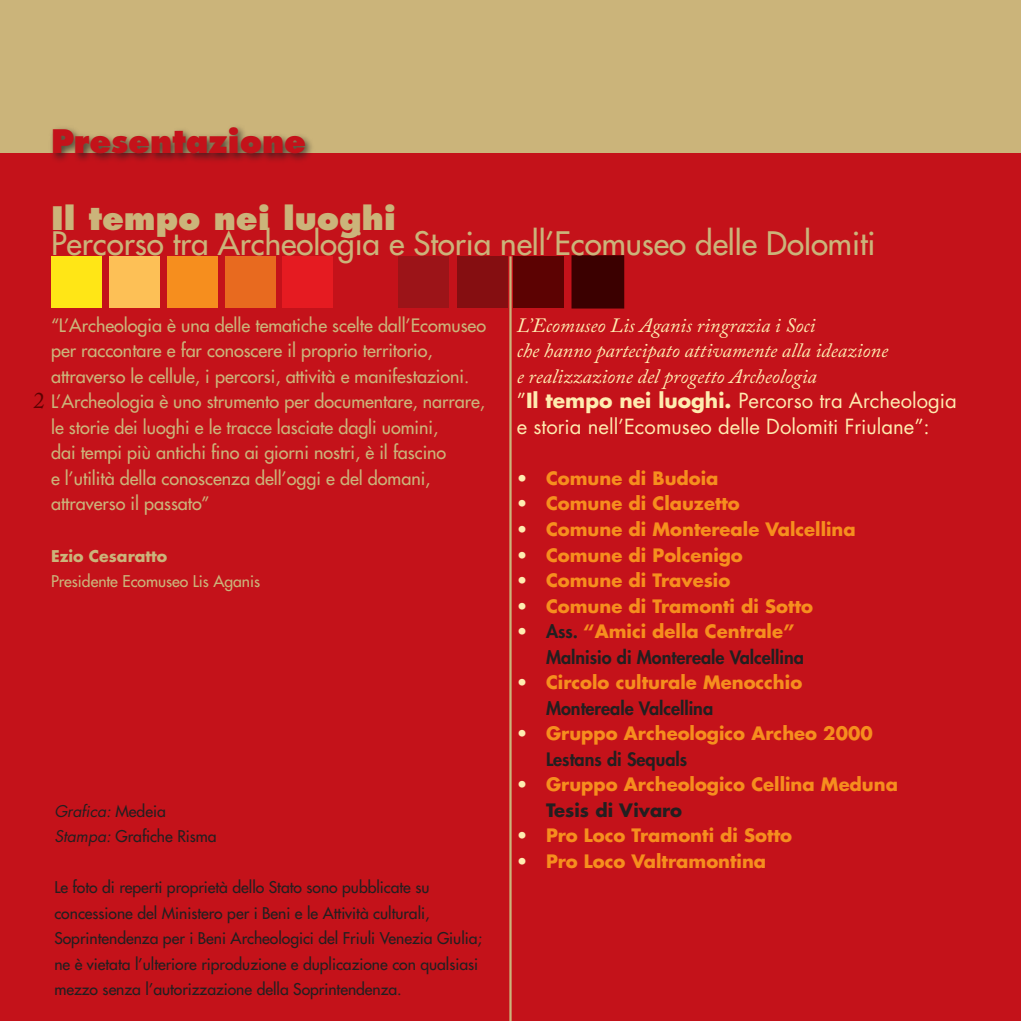
<style>
.page{position:relative;width:1021px;height:1021px;background:#fff}
.page>*{position:absolute;margin:0;border:0;box-sizing:border-box;transform-origin:0 0}
.t1{font:31.5px "Futura";color:#cbb47a}
.t2{font:800 31.5px "Futura";color:#cbb47a}
.t3{font:800 31.5px "Futura";color:#c4121a}
.t4{font:italic 20.25px/25.4px "Adobe Caslon Pro";color:#ffecb0}
.t5{font:20.25px/25.4px "Futura";color:#ffecb0}
.t6{font:18px/25.4px "Futura";color:#cbb47a}
.t7{font:700 18px/25.4px "Futura";color:#f68e1e}
.t8{font:800 18px/25.4px "Futura";color:#231f20}
.t9{font:15.75px/25.4px "Futura";color:#231f20}
.t10{font:15.75px "Futura";color:#cbb47a}
.t11{font:700 15.75px "Futura";color:#cbb47a}
.s1{font-style:italic}
.s2{font-weight:700}
.s3{font-weight:400;color:#ffecb0}
.s4{font-weight:700;color:#f68e1e}
.s5{font-weight:800;color:#231f20}
.s6{color:#231f20}
</style>
<div class="page">
<div style="left:0;top:0;width:1020px;height:1020px;background:#cbb47a"></div>
<div style="left:0;top:153px;width:1020px;height:867px;background:#c4121a"></div>
<hr style="left:509px;top:256px;width:2px;height:764px;background:#cbb47a">
<div style="left:109px;top:257px;width:51px;height:51px;background:#fdc056"></div>
<div style="left:167px;top:256px;width:51px;height:51px;background:#f68e1e"></div>
<div style="left:225px;top:256px;width:51px;height:51px;background:#e86a1f"></div>
<div style="left:282px;top:256px;width:51px;height:51px;background:#e51b21"></div>
<div style="left:398px;top:256px;width:51px;height:51px;background:#9c1418"></div>
<div style="left:457px;top:256px;width:50px;height:51px;background:#850e11"></div>
<div style="left:513px;top:256px;width:51px;height:51px;background:#5c0202"></div>
<div style="left:48px;top:123px;width:268px;height:41px;background:#231f20;opacity:.75"></div>
<div style="left:572px;top:256px;width:51px;height:51px;background:#3b0000"></div>
<div style="left:571px;top:255px;width:53px;height:53px;border:2px solid #3b0000"></div>
<div style="left:51px;top:257px;width:50px;height:51px;background:#ffe616"></div>
<h1 class="t3" style="left:51px;top:121px;width:257px">Presentazione</h1>
<h1 class="t2" style="left:51px;top:198px;width:346px">Il tempo nei luoghi</h1>
<h1 class="t1" style="left:51px;top:224px;width:826px">Percorso tra Archeologia e Storia nell’Ecomuseo delle Dolomiti</h1>
<p class="t6" style="left:51px;top:312px;width:436px">“L’Archeologia è una delle tematiche scelte dall’Ecomuseo per raccontare e far conoscere il proprio territorio, attraverso le cellule, i percorsi, attività e manifestazioni.<br>L’Archeologia è uno strumento per documentare, narrare, le storie dei luoghi e le tracce lasciate dagli uomini,<br>dai tempi più antichi fino ai giorni nostri, è il fascino<br>e l’utilità della conoscenza dell’oggi e del domani, attraverso il passato”</p>
<p class="t11" style="left:51px;top:545px;width:118px">Ezio Cesaratto</p>
<p class="t10" style="left:51px;top:571px;width:210px">Presidente Ecomuseo Lis Aganis</p>
<p class="t9" style="left:54px;top:798px;width:164px"><span class="s1">Grafica:</span> Medeia<br><span class="s1">Stampa:</span> Grafiche Risma</p>
<p class="t9" style="left:54px;top:874px;width:429px">Le foto di reperti proprietà dello Stato sono pubblicate su concessione del Ministero per i Beni e le Attività culturali, Soprintendenza per i Beni Archeologici del Friuli Venezia Giulia; ne è vietata l’ulteriore riproduzione e duplicazione con qualsiasi mezzo senza l’autorizzazione della Soprintendenza.</p>
<p class="t4" style="left:517px;top:312px;width:373px">L’Ecomuseo Lis Aganis ringrazia i Soci<br>che hanno partecipato attivamente alla ideazione e realizzazione del progetto Archeologia</p>
<p class="t5" style="left:517px;top:388px;width:441px">”<span class="s2">Il tempo nei luoghi.</span> Percorso tra Archeologia e storia nell’Ecomuseo delle Dolomiti Friulane”:</p>
<p class="t7" style="left:517px;top:465px;width:203px"><span class="s3">•</span> Comune di Budoia</p>
<p class="t7" style="left:517px;top:491px;width:225px"><span class="s3">•</span> Comune di Clauzetto</p>
<p class="t7" style="left:517px;top:516px;width:340px"><span class="s3">•</span> Comune di Montereale Valcellina</p>
<p class="t7" style="left:517px;top:542px;width:228px"><span class="s3">•</span> Comune di Polcenigo</p>
<p class="t7" style="left:517px;top:567px;width:215px"><span class="s3">•</span> Comune di Travesio</p>
<p class="t7" style="left:517px;top:593px;width:298px"><span class="s3">•</span> Comune di Tramonti di Sotto</p>
<p class="t8" style="left:546px;top:618px;width:259px;text-indent:-29px"><span class="s3">•</span> Ass. <span class="s4">“Amici della Centrale”<br></span>Malnisio di Montereale Valcellina</p>
<p class="t7" style="left:546px;top:669px;width:258px;text-indent:-29px"><span class="s3">•</span> Circolo culturale Menocchio<br><span class="s5">Montereale Valcellina</span></p>
<p class="t7" style="left:546px;top:720px;width:328px;text-indent:-29px"><span class="s3">•</span> Gruppo Archeologico Archeo 2000<br><span class="s5">Lestans di Sequals</span></p>
<p class="t7" style="left:546px;top:771px;width:353px;text-indent:-29px"><span class="s3">•</span> Gruppo Archeologico Cellina Meduna<br><span class="s6">Tesis di Vivaro</span></p>
<p class="t7" style="left:517px;top:822px;width:277px"><span class="s3">•</span> Pro Loco Tramonti di Sotto</p>
<p class="t7" style="left:517px;top:848px;width:251px"><span class="s3">•</span> Pro Loco Valtramontina</p>
</div>
